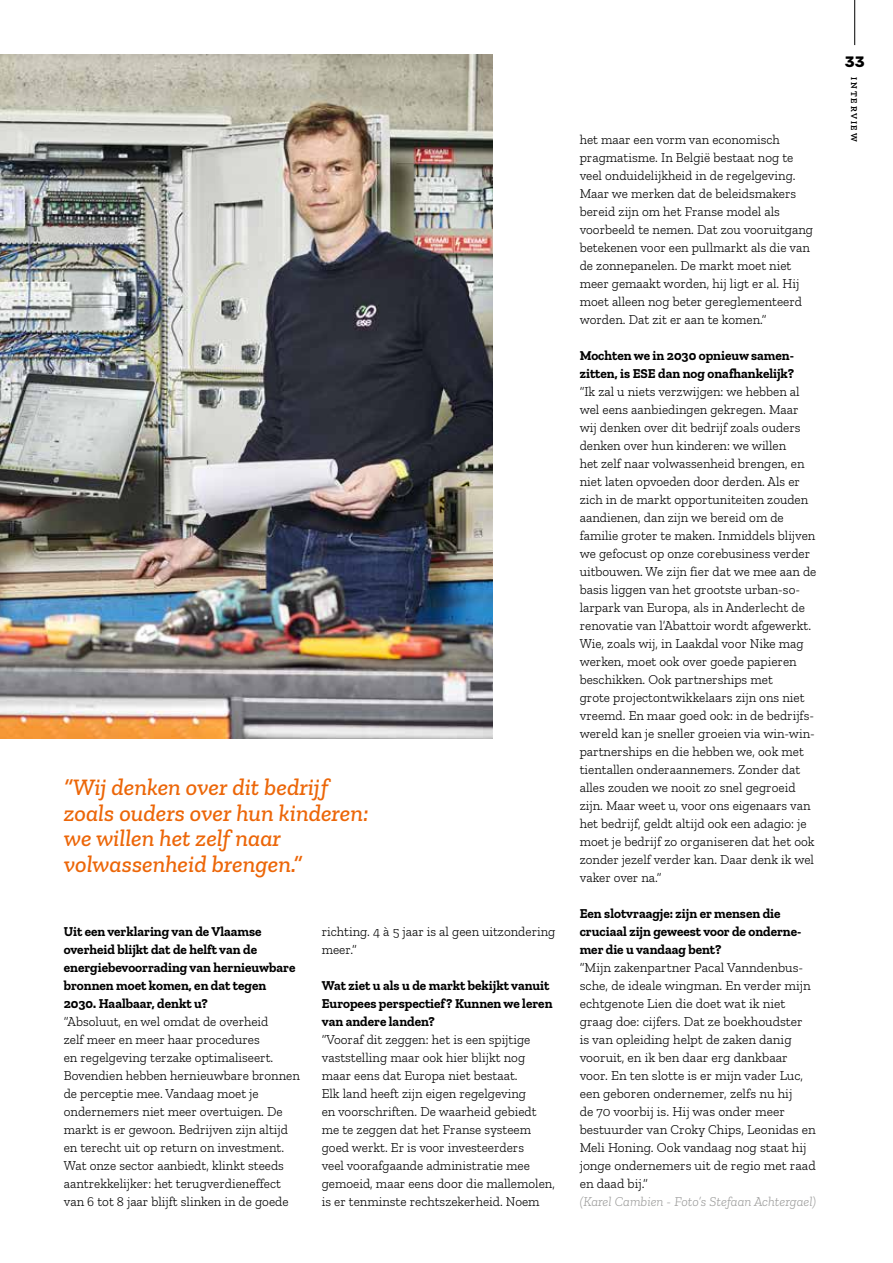
<style>
.page{position:relative;width:893px;height:1263px;background:#fff}
.page>*{position:absolute;margin:0;border:0;box-sizing:border-box;transform-origin:0 0}
.t1{font:italic 500 24px/25.5px "Zilla Slab";color:#ec6608}
.t2{font:700 15px "Rubik";color:#000}
.t3{font:300 13.5px/18px "Zilla Slab";color:#000}
.t4{font:700 13.5px/18px "Zilla Slab";color:#000}
.t5{font:italic 300 13.5px "Zilla Slab";color:#9d9d9c}
.t6{font:600 9px "Zilla Slab";letter-spacing:.2em;color:#000}
</style>
<div class="page">
<hr style="left:854px;top:0;width:1px;height:45px;background:#000">
<img style="left:0;top:54px;width:492px;height:684px">
<h1 class="t1" style="left:64px;top:775px;width:306px">“Wij denken over dit bedrijf zoals ouders over hun kinderen: we willen het zelf naar volwassenheid brengen.”</h1>
<p class="t4" style="left:64px;top:923px;width:233px">Uit een verklaring van de Vlaamse overheid blijkt dat de helft van de energiebevoorrading van hernieuwbare bronnen moet komen, en dat tegen<br>2030. Haalbaar, denkt u?</p>
<p class="t3" style="left:64px;top:1013px;width:238px">“Absoluut, en wel omdat de overheid<br>zelf meer en meer haar procedures<br>en regelgeving terzake optimaliseert.<br>Bovendien hebben hernieuwbare bronnen de perceptie mee. Vandaag moet je ondernemers niet meer overtuigen. De markt is er gewoon. Bedrijven zijn altijd en terecht uit op return on investment.<br>Wat onze sector aanbiedt, klinkt steeds aantrekkelijker: het terugverdieneffect van 6 tot 8 jaar blijft slinken in de goede</p>
<p class="t3" style="left:322px;top:923px;width:235px">richting. 4 à 5 jaar is al geen uitzondering meer.”</p>
<p class="t4" style="left:322px;top:976px;width:232px">Wat ziet u als u de markt bekijkt vanuit<br>Europees perspectief? Kunnen we leren van andere landen?</p>
<p class="t3" style="left:322px;top:1031px;width:235px">“Vooraf dit zeggen: het is een spijtige vaststelling maar ook hier blijkt nog maar eens dat Europa niet bestaat.<br>Elk land heeft zijn eigen regelgeving<br>en voorschriften. De waarheid gebiedt me te zeggen dat het Franse systeem goed werkt. Er is voor investeerders<br>veel voorafgaande administratie mee gemoeid, maar eens door die mallemolen, is er tenminste rechtszekerheid. Noem</p>
<p class="t3" style="left:580px;top:130px;width:235px">het maar een vorm van economisch pragmatisme. In België bestaat nog te veel onduidelijkheid in de regelgeving.<br>Maar we merken dat de beleidsmakers bereid zijn om het Franse model als voorbeeld te nemen. Dat zou vooruitgang betekenen voor een pullmarkt als die van de zonnepanelen. De markt moet niet meer gemaakt worden, hij ligt er al. Hij moet alleen nog beter gereglementeerd worden. Dat zit er aan te komen.”</p>
<p class="t4" style="left:580px;top:346px;width:216px">Mochten we in 2030 opnieuw samen&shy;zitten, is ESE dan nog onafhankelijk?</p>
<p class="t3" style="left:580px;top:383px;width:238px">“Ik zal u niets verzwijgen: we hebben al wel eens aanbiedingen gekregen. Maar wij denken over dit bedrijf zoals ouders denken over hun kinderen: we willen<br>het zelf naar volwassenheid brengen, en niet laten opvoeden door derden. Als er zich in de markt opportuniteiten zouden aandienen, dan zijn we bereid om de familie groter te maken. Inmiddels blijven we gefocust op onze corebusiness verder uitbouwen. We zijn fier dat we mee aan de basis liggen van het grootste urban-so&shy;larpark van Europa, als in Anderlecht de renovatie van l’Abattoir wordt afgewerkt.<br>Wie, zoals wij, in Laakdal voor Nike mag werken, moet ook over goede papieren beschikken. Ook partnerships met<br>grote projectontwikkelaars zijn ons niet vreemd. En maar goed ook: in de bedrijfs&shy;wereld kan je sneller groeien via win-win&shy;partnerships en die hebben we, ook met tientallen onderaannemers. Zonder dat alles zouden we nooit zo snel gegroeid zijn. Maar weet u, voor ons eigenaars van het bedrijf, geldt altijd ook een adagio: je moet je bedrijf zo organiseren dat het ook zonder jezelf verder kan. Daar denk ik wel vaker over na.”</p>
<p class="t4" style="left:580px;top:905px;width:223px">Een slotvraagje: zijn er mensen die cruciaal zijn geweest voor de onderne&shy;mer die u vandaag bent?</p>
<p class="t3" style="left:580px;top:959px;width:238px">“Mijn zakenpartner Pacal Vanndenbus&shy;sche, de ideale wingman. En verder mijn echtgenote Lien die doet wat ik niet graag doe: cijfers. Dat ze boekhoudster<br>is van opleiding helpt de zaken danig vooruit, en ik ben daar erg dankbaar voor. En ten slotte is er mijn vader Luc, een geboren ondernemer, zelfs nu hij<br>de 70 voorbij is. Hij was onder meer bestuurder van Croky Chips, Leonidas en Meli Honing. Ook vandaag nog staat hij jonge ondernemers uit de regio met raad en daad bij.”</p>
<p class="t5" style="left:580px;top:1194px;width:238px">(Karel Cambien - Foto’s Stefaan Achtergael)</p>
<p class="t2" style="left:845px;top:53px;width:21px">33</p>
<p class="t6" style="left:859px;top:77px;width:65px;rotate:90deg">INTERVIEW</p>
</div>
